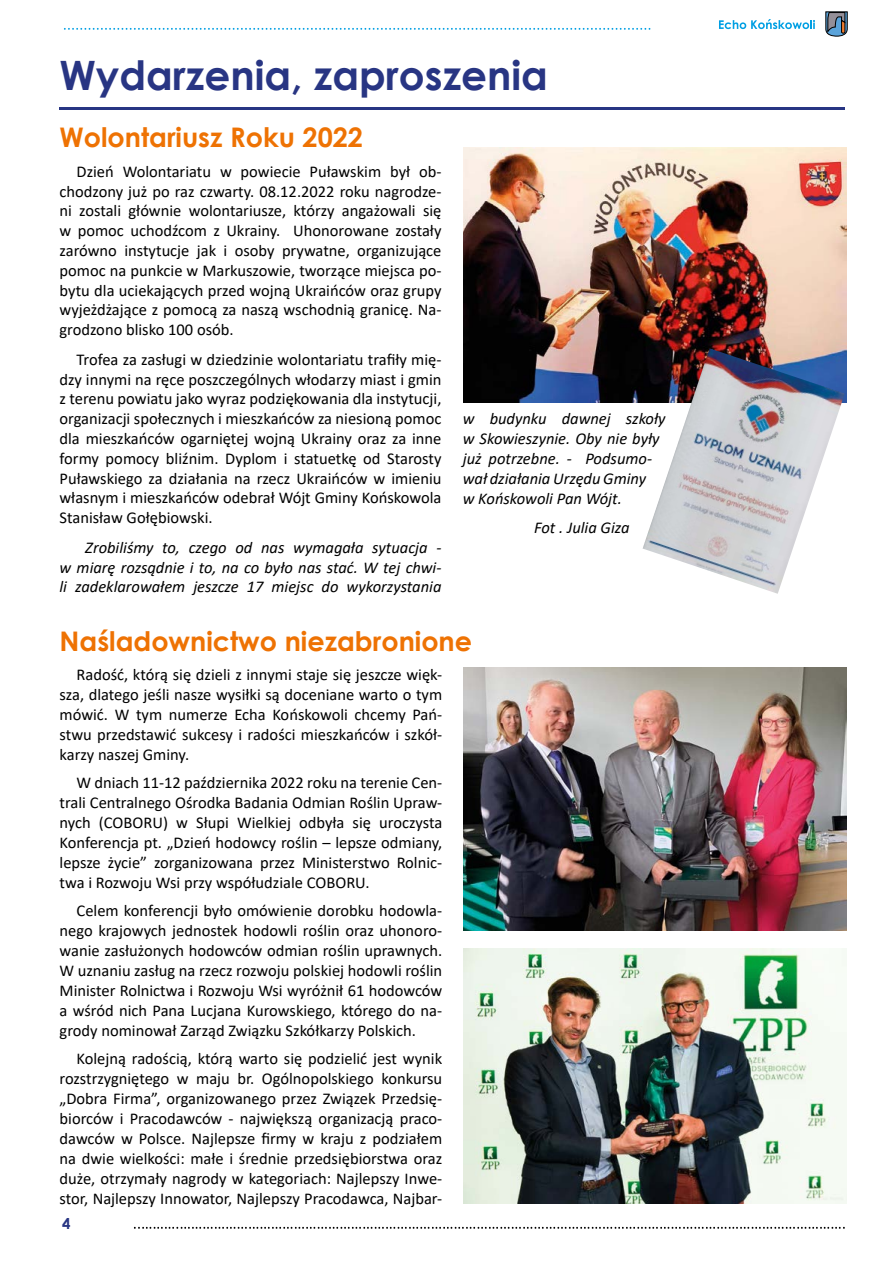
<style>
.page{position:relative;width:893px;height:1263px;background:#fff}
.page>*{position:absolute;margin:0;border:0;box-sizing:border-box;transform-origin:0 0}
.t1{font:700 40.5px "Century Gothic";color:#283583}
.t2{font:700 27px "Century Gothic";color:#ee7203}
.t3{font:16.5px/20px "Calibri";color:#000;text-align:justify}
.t4{font:italic 16.5px/19.8px "Calibri";color:#000;text-align:justify}
.t5{font:700 15px "Century Gothic";color:#283583}
</style>
<div class="page">
<svg style="left:134px;top:1227px;width:711px;height:2px"></svg>
<svg style="left:719px;top:19px;width:96px;height:10px"></svg>
<svg style="left:64px;top:28px;width:586px;height:2px"></svg>
<svg style="left:825px;top:12px;width:22px;height:24px"></svg>
<hr style="left:60px;top:107px;width:785px;height:3px;background:#283583">
<img style="left:463px;top:147px;width:383px;height:256px">
<img style="left:643px;top:348px;width:202px;height:246px">
<img style="left:463px;top:668px;width:383px;height:262px">
<img style="left:463px;top:948px;width:383px;height:255px">
<h1 class="t1" style="left:60px;top:44px;width:490px">Wydarzenia, zaproszenia</h1>
<h2 class="t2" style="left:60px;top:117px;width:305px">Wolontariusz Roku 2022</h2>
<p class="t3" style="left:60px;top:161px;width:383px;text-indent:17px">Dzień Wolontariatu w powiecie Puławskim był ob&shy;chodzony już po raz czwarty. 08.12.2022 roku nagrodze&shy;ni zostali głównie wolontariusze, którzy angażowali się w pomoc uchodźcom z Ukrainy. Uhonorowane zostały zarówno instytucje jak i osoby prywatne, organizujące pomoc na punkcie w Markuszowie, tworzące miejsca po&shy;bytu dla uciekających przed wojną Ukraińców oraz grupy wyjeżdżające z pomocą za naszą wschodnią granicę. Na&shy;grodzono blisko 100 osób.</p>
<p class="t3" style="left:60px;top:349px;width:383px;text-indent:17px">Trofea za zasługi w dziedzinie wolontariatu trafiły mię&shy;dzy innymi na ręce poszczególnych włodarzy miast i gmin z terenu powiatu jako wyraz podziękowania dla instytucji, organizacji społecznych i mieszkańców za niesioną pomoc dla mieszkańców ogarniętej wojną Ukrainy oraz za inne formy pomocy bliźnim. Dyplom i statuetkę od Starosty Puławskiego za działania na rzecz Ukraińców w imieniu własnym i mieszkańców odebrał Wójt Gminy Końskowola Stanisław Gołębiowski.</p>
<p class="t4" style="left:60px;top:537px;width:383px;text-indent:26px">Zrobiliśmy to, czego od nas wymagała sytuacja - w miarę rozsądnie i to, na co było nas stać. W tej chwi&shy;li zadeklarowałem jeszcze 17 miejsc do wykorzystania</p>
<p class="t4" style="left:463px;top:408px;width:204px;text-align:left">w budynku dawnej szkoły w Skowieszynie. Oby nie były już potrzebne. - Podsumo&shy;wał działania Urzędu Gminy<br>w Końskowoli Pan Wójt.</p>
<p class="t4" style="left:534px;top:517px;width:97px">Fot . Julia Giza</p>
<h2 class="t2" style="left:60px;top:620px;width:414px">Naśladownictwo niezabronione</h2>
<p class="t3" style="left:60px;top:664px;width:384px;text-indent:17px">Radość, którą się dzieli z innymi staje się jeszcze więk&shy;sza, dlatego jeśli nasze wysiłki są doceniane warto o tym mówić. W tym numerze Echa Końskowoli chcemy Pań&shy;stwu przedstawić sukcesy i radości mieszkańców i szkół&shy;karzy naszej Gminy.</p>
<p class="t3" style="left:60px;top:772px;width:384px;text-indent:17px">W dniach 11-12 października 2022 roku na terenie Cen&shy;trali Centralnego Ośrodka Badania Odmian Roślin Upraw&shy;nych (COBORU) w Słupi Wielkiej odbyła się uroczysta Konferencja pt. „Dzień hodowcy roślin – lepsze odmiany, lepsze życie” zorganizowana przez Ministerstwo Rolnic&shy;twa i Rozwoju Wsi przy współudziale COBORU.</p>
<p class="t3" style="left:60px;top:900px;width:384px;text-indent:17px">Celem konferencji było omówienie dorobku hodowla&shy;nego krajowych jednostek hodowli roślin oraz uhonoro&shy;wanie zasłużonych hodowców odmian roślin uprawnych.<br>W uznaniu zasług na rzecz rozwoju polskiej hodowli roślin Minister Rolnictwa i Rozwoju Wsi wyróżnił 61 hodowców a wśród nich Pana Lucjana Kurowskiego, którego do na&shy;grody nominował Zarząd Związku Szkółkarzy Polskich.</p>
<p class="t3" style="left:60px;top:1048px;width:384px;text-indent:17px">Kolejną radością, którą warto się podzielić jest wynik rozstrzygniętego w maju br. Ogólnopolskiego konkursu „Dobra Firma”, organizowanego przez Związek Przedsię&shy;biorców i Pracodawców - największą organizacją praco&shy;dawców w Polsce. Najlepsze firmy w kraju z podziałem na dwie wielkości: małe i średnie przedsiębiorstwa oraz duże, otrzymały nagrody w kategoriach: Najlepszy Inwe&shy;stor, Najlepszy Innowator, Najlepszy Pracodawca, Najbar-</p>
<p class="t5" style="left:62px;top:1212px;width:10px">4</p>
</div>
